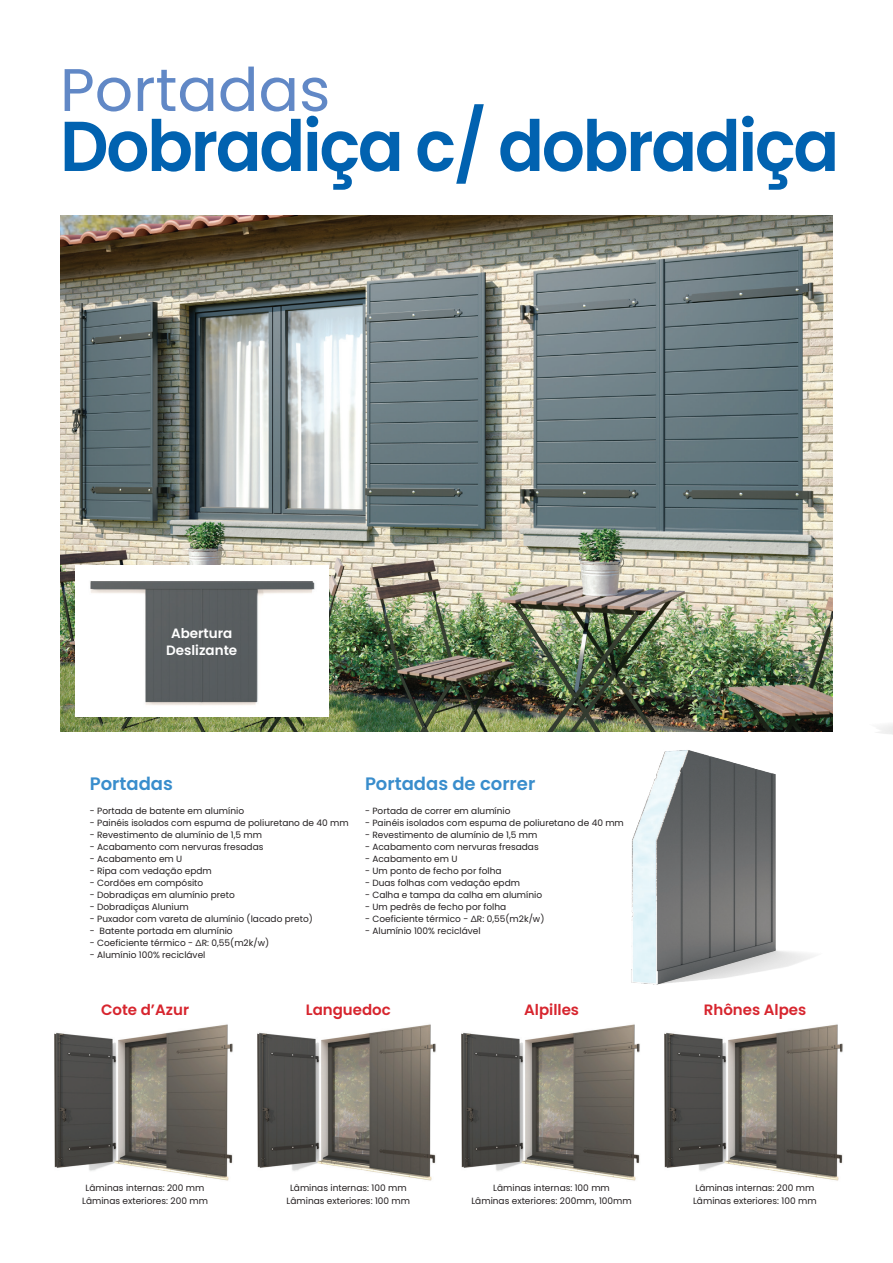
<style>
.page{position:relative;width:893px;height:1263px;background:#fff}
.page>*{position:absolute;margin:0;border:0;box-sizing:border-box;transform-origin:0 0}
.t1{font:600 70.5px "Poppins";letter-spacing:-.035em;color:#0162b0;scale:.96 1}
.t2{font:60px "Poppins";color:#6188c6}
.t3{font:600 18px "Poppins";color:#398dcc}
.t4{font:600 15px "Poppins";color:#d7252e}
.t5{font:600 13.5px/16.2px "Poppins";color:#fff;text-align:center}
.t6{font:9px/12.6px "Poppins";color:#231f20;text-align:center}
</style>
<div class="page">
<img style="left:60px;top:216px;width:773px;height:516px">
<img style="left:75px;top:566px;width:253px;height:151px">
<img style="left:294px;top:588px;width:520px;height:397px">
<img style="left:258px;top:1024px;width:178px;height:157px">
<img style="left:461px;top:1024px;width:179px;height:157px">
<img style="left:54px;top:1024px;width:204px;height:157px">
<img style="left:664px;top:1024px;width:179px;height:157px">
<img style="left:591px;top:379px;width:302px;height:518px">
<h2 class="t2" style="left:60px;top:55px;width:272px">Portadas</h2>
<h1 class="t1" style="left:60px;top:105px;width:813px">Dobradiça c/ dobradiça</h1>
<h3 class="t5" style="left:166px;top:626px;width:73px">Abertura<br>Deslizante</h3>
<h3 class="t3" style="left:90px;top:774px;width:85px">Portadas</h3>
<p class="t6" style="left:90px;top:805px;width:156px">- Portada de batente em alumínio</p>
<p class="t6" style="left:90px;top:817px;width:260px">- Painéis isolados com espuma de poliuretano de 40 mm</p>
<p class="t6" style="left:90px;top:829px;width:174px">- Revestimento de alumínio de 1,5 mm</p>
<p class="t6" style="left:90px;top:841px;width:175px">- Acabamento com nervuras fresadas</p>
<p class="t6" style="left:90px;top:853px;width:94px">- Acabamento em U</p>
<p class="t6" style="left:90px;top:865px;width:124px">- Ripa com vedação epdm</p>
<p class="t6" style="left:90px;top:877px;width:115px">- Cordões em compósito</p>
<p class="t6" style="left:90px;top:889px;width:146px">- Dobradiças em alumínio preto</p>
<p class="t6" style="left:90px;top:901px;width:101px">- Dobradiças Alunium</p>
<p class="t6" style="left:90px;top:913px;width:225px">- Puxador com vareta de alumínio (lacado preto)</p>
<p class="t6" style="left:90px;top:925px;width:144px">- Batente portada em alumínio</p>
<p class="t6" style="left:90px;top:937px;width:181px">- Coeficiente térmico - ∆R: 0,55(m2k/w)</p>
<p class="t6" style="left:90px;top:949px;width:117px">- Alumínio 100% reciclável</p>
<h3 class="t3" style="left:365px;top:774px;width:172px">Portadas de correr</h3>
<p class="t6" style="left:365px;top:805px;width:147px">- Portada de correr em alumínio</p>
<p class="t6" style="left:365px;top:817px;width:260px">- Painéis isolados com espuma de poliuretano de 40 mm</p>
<p class="t6" style="left:365px;top:829px;width:174px">- Revestimento de alumínio de 1,5 mm</p>
<p class="t6" style="left:365px;top:841px;width:175px">- Acabamento com nervuras fresadas</p>
<p class="t6" style="left:365px;top:853px;width:94px">- Acabamento em U</p>
<p class="t6" style="left:365px;top:865px;width:138px">- Um ponto de fecho por folha</p>
<p class="t6" style="left:365px;top:877px;width:156px">- Duas folhas com vedação epdm</p>
<p class="t6" style="left:365px;top:889px;width:179px">- Calha e tampa da calha em alumínio</p>
<p class="t6" style="left:365px;top:901px;width:143px">- Um pedrês de fecho por folha</p>
<p class="t6" style="left:365px;top:913px;width:181px">- Coeficiente térmico - ∆R: 0,55(m2k/w)</p>
<p class="t6" style="left:365px;top:925px;width:117px">- Alumínio 100% reciclável</p>
<h3 class="t4" style="left:101px;top:1000px;width:89px">Cote d’Azur</h3>
<h3 class="t4" style="left:306px;top:1000px;width:87px">Languedoc</h3>
<h3 class="t4" style="left:524px;top:1000px;width:57px">Alpilles</h3>
<h3 class="t4" style="left:704px;top:1000px;width:104px">Rhônes Alpes</h3>
<p class="t6" style="left:82px;top:1181px;width:127px">Lâminas internas: 200 mm<br>Lâminas exteriores: 200 mm</p>
<p class="t6" style="left:693px;top:1181px;width:125px;text-align:left">Lâminas internas: 200 mm<br>Lâminas exteriores: 100 mm</p>
<p class="t6" style="left:287px;top:1181px;width:125px">Lâminas internas: 100 mm<br>Lâminas exteriores: 100 mm</p>
<p class="t6" style="left:471px;top:1181px;width:162px">Lâminas internas: 100 mm<br>Lâminas exteriores: 200mm, 100mm</p>
</div>
